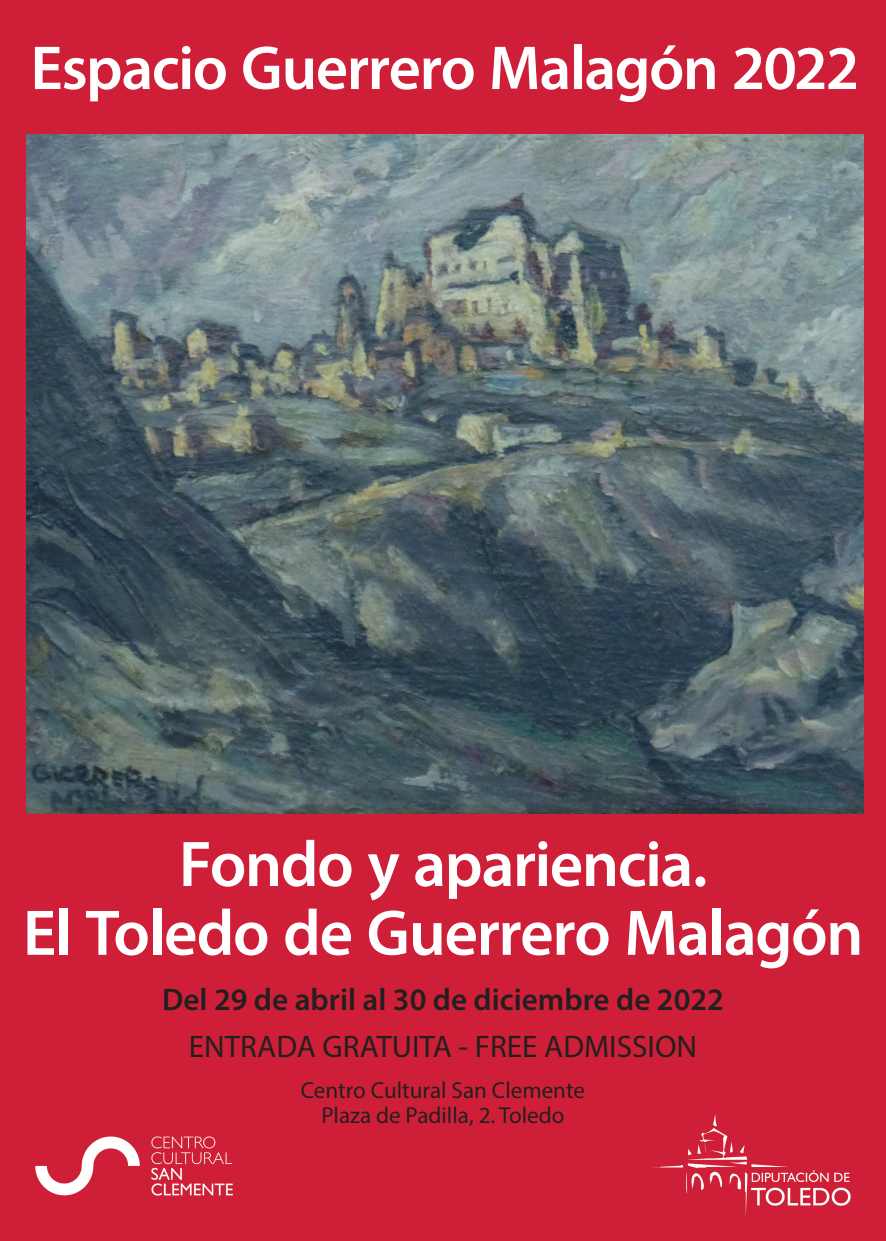
<style>
.page{position:relative;width:886px;height:1241px;background:#fff}
.page>*{position:absolute;margin:0;border:0;box-sizing:border-box;transform-origin:0 0}
.t1{font:600 65px "Myriad Pro";letter-spacing:-.02em;color:#fff}
.t2{font:600 62.5px "Myriad Pro";letter-spacing:-.02em;color:#fff}
.t3{font:600 31.25px "Myriad Pro";color:#231f20}
.t4{font:31.25px "Myriad Pro";color:#231f20}
.t5{font:23.12px "Myriad Pro";color:#231f20}
</style>
<div class="page">
<div style="left:0;top:0;width:886px;height:1240px;background:#cf1f38"></div>
<img style="left:35px;top:1131px;width:199px;height:66px">
<img style="left:647px;top:1093px;width:228px;height:137px">
<img style="left:26px;top:135px;width:837px;height:678px">
<p class="t2" style="left:30px;top:28px;width:830px">Espacio Guerrero Malagón 2022</p>
<p class="t1" style="left:179px;top:822px;width:530px">Fondo y apariencia.</p>
<p class="t1" style="left:23px;top:891px;width:842px">El Toledo de Guerrero Malagón</p>
<p class="t3" style="left:162px;top:979px;width:563px">Del 29 de abril al 30 de diciembre de 2022</p>
<p class="t4" style="left:189px;top:1026px;width:510px">ENTRADA GRATUITA - FREE ADMISSION</p>
<p class="t5" style="left:301px;top:1075px;width:286px">Centro Cultural San Clemente</p>
<p class="t5" style="left:321px;top:1100px;width:245px">Plaza de Padilla, 2. Toledo</p>
</div>
